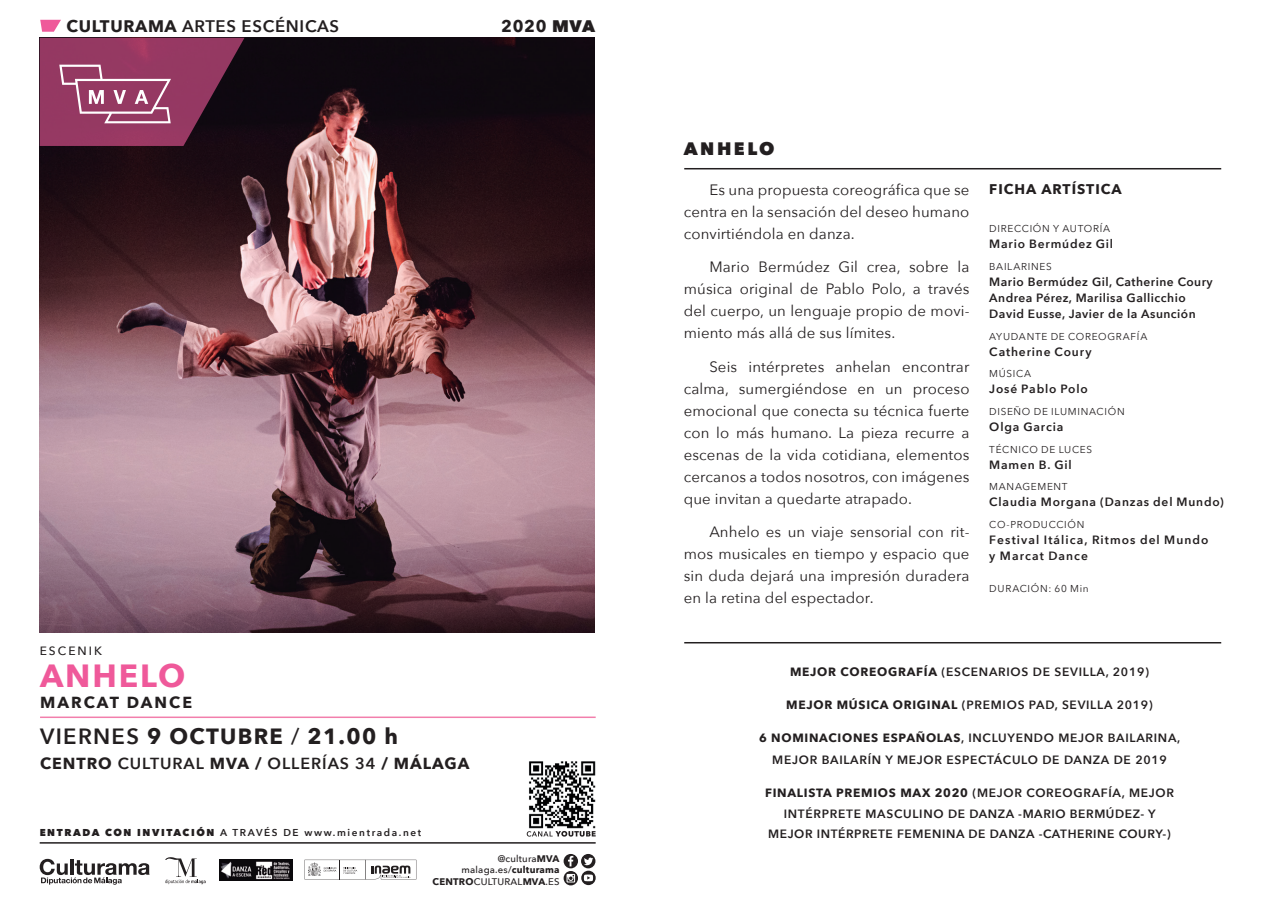
<style>
.page{position:relative;width:1270px;height:902px;background:#fff}
.page>*{position:absolute;margin:0;border:0;box-sizing:border-box;transform-origin:0 0}
.t1{font:700 32px "Avenir Next";letter-spacing:.06em;color:#ef599a}
.t2{font:700 22px "Avenir Next";letter-spacing:.06em;color:#231f20}
.t3{font:800 18px "Avenir Next";letter-spacing:.14em;color:#231f20}
.t4{font:600 16.8px "Avenir Next";letter-spacing:.04em;color:#231f20}
.t5{font:700 16.8px "Avenir Next";color:#231f20}
.t6{font:600 16px "Avenir Next";letter-spacing:.06em;color:#231f20}
.t7{font:700 16px "Avenir Next";letter-spacing:.13em;color:#231f20}
.t8{font:15px/22px "Avenir Next";letter-spacing:.01em;color:#231f20;text-align:justify}
.t9{font:700 14px "Avenir Next";letter-spacing:.07em;color:#231f20}
.t10{font:600 12px/21.4px "Avenir Next";letter-spacing:.06em;color:#231f20;text-align:center}
.t11{font:600 12px/16px "Avenir Next";letter-spacing:.04em;color:#231f20}
.t12{font:600 12px/16px "Avenir Next";letter-spacing:.09em;color:#231f20}
.t13{font:500 12px "Avenir Next";letter-spacing:.17em;color:#231f20}
.t14{font:10px "Avenir Next";letter-spacing:.07em;color:#231f20}
.t15{font:600 10px "Avenir Next";letter-spacing:.16em;color:#231f20}
.t16{font:500 9.6px/11.8px "Avenir Next";letter-spacing:.02em;color:#231f20;text-align:right}
.s1{font-weight:700}
.s2{font-weight:800}
.s3{font-weight:600}
.s4{font-weight:500}
</style>
<div class="page">
<img style="left:526px;top:761px;width:70px;height:74px">
<svg style="left:527px;top:830px;width:69px;height:6px"></svg>
<svg style="left:564px;top:854px;width:32px;height:31px"></svg>
<hr style="left:40px;top:842px;width:556px;height:1px;background:#231f20">
<img style="left:40px;top:38px;width:555px;height:594px">
<svg style="left:40px;top:20px;width:21px;height:12px"></svg>
<hr style="left:40px;top:716px;width:556px;height:2px;background:#f27fac">
<svg style="left:40px;top:38px;width:204px;height:108px;background:#883c5e"></svg>
<hr style="left:684px;top:168px;width:537px;height:1px;background:#231f20">
<hr style="left:684px;top:642px;width:537px;height:1px;background:#231f20">
<svg style="left:40px;top:858px;width:110px;height:26px"></svg>
<svg style="left:165px;top:857px;width:41px;height:27px"></svg>
<svg style="left:305px;top:859px;width:111px;height:20px"></svg>
<img style="left:220px;top:859px;width:72px;height:21px">
<p class="t4" style="left:67px;top:12px;width:274px"><span class="s1">CULTURAMA</span> ARTES ESCÉNICAS</p>
<p class="t5" style="left:501px;top:12px;width:95px">2020 <span class="s2">MVA</span></p>
<p class="t13" style="left:40px;top:640px;width:64px">ESCENIK</p>
<h1 class="t1" style="left:40px;top:648px;width:147px">ANHELO</h1>
<p class="t7" style="left:40px;top:689px;width:154px">MARCAT DANCE</p>
<h2 class="t2" style="left:40px;top:717px;width:359px"><span class="s3">VIERNES</span> 9 OCTUBRE <span class="s4">/</span> 21.00 h</h2>
<p class="t6" style="left:40px;top:749px;width:431px"><span class="s1">CENTRO</span> CULTURAL <span class="s1">MVA /</span> OLLERÍAS 34 <span class="s1">/ MÁLAGA</span></p>
<p class="t15" style="left:40px;top:824px;width:383px"><span class="s2">ENTRADA CON INVITACIÓN</span> A TRAVÉS DE www.mientrada.net</p>
<p class="t16" style="left:433px;top:851px;width:128px">@cultura<span class="s1">MVA </span>malaga.es/<span class="s1">culturama<br>CENTRO</span>CULTURAL<span class="s1">MVA</span>.ES</p>
<p class="t3" style="left:684px;top:137px;width:92px">ANHELO</p>
<p class="t8" style="left:684px;top:178px;width:287px;text-indent:26px">Es una propuesta coreográfica que se centra en la sensación del deseo humano convirtiéndola en danza.</p>
<p class="t8" style="left:684px;top:255px;width:287px;text-indent:26px">Mario Bermúdez Gil crea, sobre la música original de Pablo Polo, a través del cuerpo, un lenguaje propio de movi&shy;miento más allá de sus límites.</p>
<p class="t8" style="left:684px;top:355px;width:287px;text-indent:26px">Seis intérpretes anhelan encontrar calma, sumergiéndose en un proceso emocional que conecta su técnica fuerte con lo más humano. La pieza recurre a escenas de la vida cotidiana, elementos cercanos a todos nosotros, con imágenes que invitan a quedarte atrapado.</p>
<p class="t8" style="left:684px;top:520px;width:287px;text-indent:26px">Anhelo es un viaje sensorial con rit&shy;mos musicales en tiempo y espacio que sin duda dejará una impresión duradera en la retina del espectador.</p>
<p class="t9" style="left:989px;top:177px;width:134px">FICHA ARTÍSTICA</p>
<p class="t14" style="left:989px;top:220px;width:122px">DIRECCIÓN Y AUTORÍA</p>
<p class="t10" style="left:989px;top:233px;width:125px">Mario Bermúdez Gil</p>
<p class="t14" style="left:989px;top:258px;width:64px">BAILARINES</p>
<p class="t11" style="left:989px;top:273px;width:225px">Mario Bermúdez Gil, Catherine Coury<br>Andrea Pérez, Marilisa Gallicchio<br>David Eusse, Javier de la Asunción</p>
<p class="t14" style="left:989px;top:327px;width:160px">AYUDANTE DE COREOGRAFÍA</p>
<p class="t10" style="left:989px;top:340px;width:104px">Catherine Coury</p>
<p class="t14" style="left:989px;top:365px;width:43px">MÚSICA</p>
<p class="t10" style="left:989px;top:378px;width:100px">José Pablo Polo</p>
<p class="t14" style="left:989px;top:403px;width:137px">DISEÑO DE ILUMINACIÓN</p>
<p class="t10" style="left:989px;top:416px;width:76px">Olga Garcia</p>
<p class="t14" style="left:989px;top:440px;width:104px">TÉCNICO DE LUCES</p>
<p class="t10" style="left:989px;top:453px;width:84px">Mamen B. Gil</p>
<p class="t14" style="left:989px;top:478px;width:80px">MANAGEMENT</p>
<p class="t10" style="left:989px;top:491px;width:236px">Claudia Morgana (Danzas del Mundo)</p>
<p class="t14" style="left:989px;top:516px;width:97px">CO-PRODUCCIÓN</p>
<p class="t12" style="left:989px;top:531px;width:221px">Festival Itálica, Ritmos del Mundo y Marcat Dance</p>
<p class="t14" style="left:989px;top:580px;width:101px">DURACIÓN: 60 Min</p>
<p class="t10" style="left:790px;top:660px;width:360px"><span class="s1">MEJOR COREOGRAFÍA</span> (ESCENARIOS DE SEVILLA, 2019)</p>
<p class="t10" style="left:786px;top:693px;width:368px"><span class="s1">MEJOR MÚSICA ORIGINAL</span> (PREMIOS PAD, SEVILLA 2019)</p>
<p class="t10" style="left:759px;top:727px;width:423px"><span class="s1">6 NOMINACIONES ESPAÑOLAS</span>, INCLUYENDO MEJOR BAILARINA,<br>MEJOR BAILARÍN Y MEJOR ESPECTÁCULO DE DANZA DE 2019</p>
<p class="t10" style="left:765px;top:781px;width:410px"><span class="s1">FINALISTA PREMIOS MAX 2020</span> (MEJOR COREOGRAFÍA, MEJOR<br>INTÉRPRETE MASCULINO DE DANZA -MARIO BERMÚDEZ- Y</p>
<p class="t10" style="left:768px;top:822px;width:404px">MEJOR INTÉRPRETE FEMENINA DE DANZA -CATHERINE COURY-)</p>
</div>
